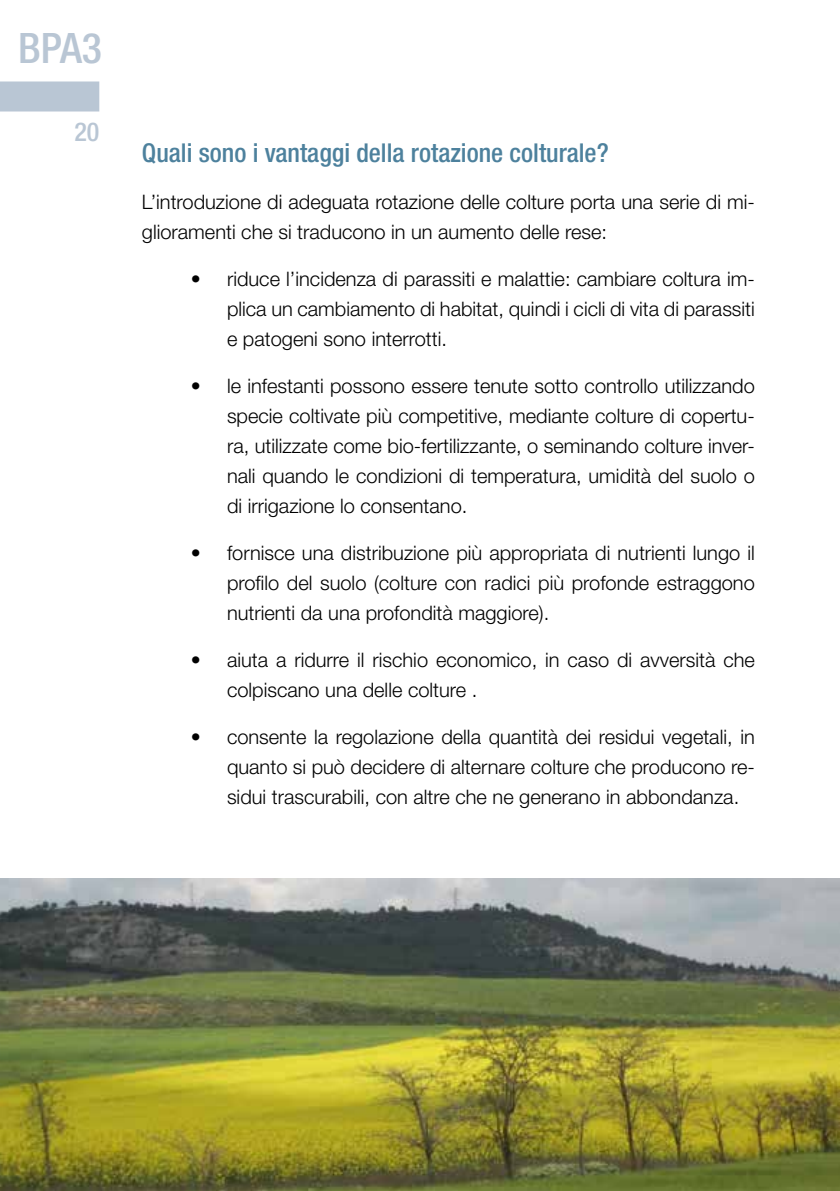
<style>
.page{position:relative;width:840px;height:1191px;background:#fff}
.page>*{position:absolute;margin:0;border:0;box-sizing:border-box;transform-origin:0 0}
.t1{font:500 condensed 42px "Helvetica Neue LT Std";color:#b9c6d4}
.t2{font:500 condensed 26px "Helvetica Neue LT Std";color:#4d819d}
.t3{font:500 condensed 26px "Helvetica Neue LT Std";color:#b9c6d4}
.t4{font:300 20px/30px "Helvetica Neue LT Std";color:#000;text-align:justify}
</style>
<div class="page">
<div style="left:0;top:81px;width:99px;height:30px;background:#b9c6d4"></div>
<img style="left:0;top:878px;width:839px;height:313px">
<h1 class="t1" style="left:18px;top:23px;width:85px">BPA3</h1>
<h2 class="t3" style="left:74px;top:116px;width:26px">20</h2>
<h2 class="t2" style="left:142px;top:137px;width:468px">Quali sono i vantaggi della rotazione colturale?</h2>
<p class="t4" style="left:142px;top:186px;width:614px">L’introduzione di adeguata rotazione delle colture porta una serie di mi&shy;glioramenti che si traducono in un aumento delle rese:</p>
<p class="t4" style="left:227px;top:263px;width:529px;text-indent:-36px">• riduce l’incidenza di parassiti e malattie: cambiare coltura im&shy;plica un cambiamento di habitat, quindi i cicli di vita di parassiti e patogeni sono interrotti.</p>
<p class="t4" style="left:227px;top:370px;width:529px;text-indent:-36px">• le infestanti possono essere tenute sotto controllo utilizzando specie coltivate più competitive, mediante colture di copertu&shy;ra, utilizzate come bio-fertilizzante, o seminando colture inver&shy;nali quando le condizioni di temperatura, umidità del suolo o di irrigazione lo consentano.</p>
<p class="t4" style="left:227px;top:537px;width:529px;text-indent:-36px">• fornisce una distribuzione più appropriata di nutrienti lungo il profilo del suolo (colture con radici più profonde estraggono nutrienti da una profondità maggiore).</p>
<p class="t4" style="left:227px;top:644px;width:529px;text-indent:-36px">• aiuta a ridurre il rischio economico, in caso di avversità che colpiscano una delle colture .</p>
<p class="t4" style="left:227px;top:721px;width:529px;text-indent:-36px">• consente la regolazione della quantità dei residui vegetali, in quanto si può decidere di alternare colture che producono re&shy;sidui trascurabili, con altre che ne generano in abbondanza.</p>
</div>
